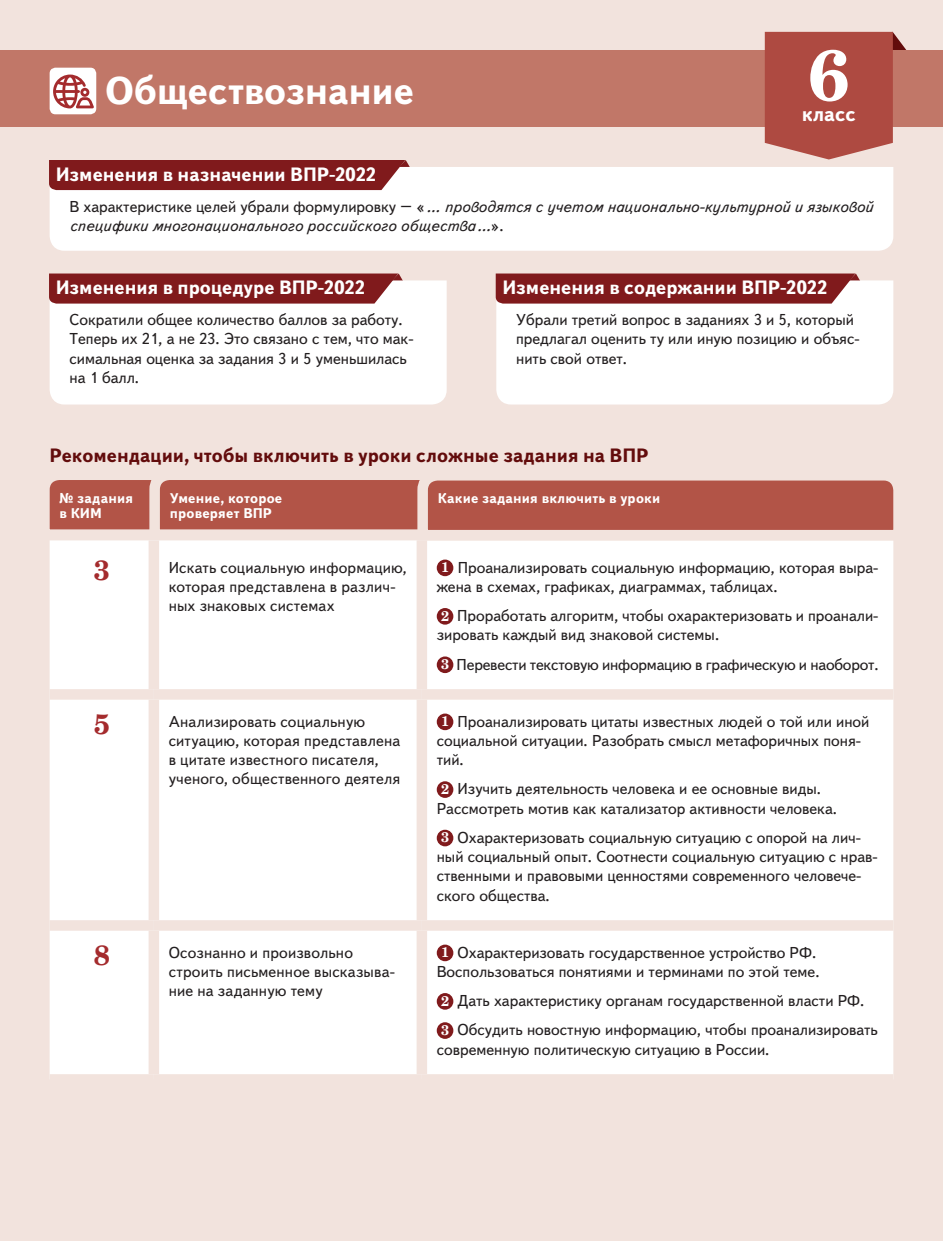
<style>
.page{position:relative;width:943px;height:1241px;background:#fff}
.page>*{position:absolute;margin:0;border:0;box-sizing:border-box;transform-origin:0 0}
.t1{font:700 71.75px "Century Schlbk Cyr";color:#fff}
.t2{font:700 38.5px "Text Book C";letter-spacing:-.005em;color:#fff}
.t3{font:700 28px "Century Schlbk Cyr";color:#a42b2d}
.t4{font:700 20.3px "Text Book C";color:#fff}
.t5{font:700 19.25px "Text Book C";color:#fff}
.t6{font:700 19.25px "Text Book C";color:#630c0c}
.t7{font:15.75px/19.2px "Text Book C";color:#231f20}
.t8{font:italic 15.75px/19.2px "Text Book C";color:#231f20}
.t9{font:700 14px/15.8px "Text Book C";letter-spacing:.015em;color:#fff}
.s1{font-style:normal}
.s2{font-family:"Century Schlbk Cyr";font-weight:700;font-size:14.17px;color:#fff}
</style>
<div class="page">
<div style="left:0;top:0;width:943px;height:1240px;background:#f2e3dd"></div>
<div style="left:0;top:50px;width:943px;height:77px;background:#c17768"></div>
<svg style="left:764px;top:32px;width:143px;height:127px;background:#b45a51"></svg>
<div style="left:50px;top:68px;width:46px;height:46px;background:#fff;border-radius:6px"></div>
<svg style="left:53px;top:75px;width:41px;height:33px"></svg>
<div style="left:50px;top:280px;width:396px;height:124px;background:#fff"></div>
<svg style="left:49px;top:273px;width:354px;height:43px;background:#a96566"></svg>
<div style="left:496px;top:280px;width:397px;height:124px;background:#fff"></div>
<svg style="left:495px;top:273px;width:365px;height:43px;background:#a96566"></svg>
<div style="left:50px;top:545px;width:843px;height:528px;background:#fff"></div>
<div style="left:149px;top:540px;width:10px;height:149px;background:#f2e3dd"></div>
<div style="left:416px;top:540px;width:11px;height:149px;background:#f2e3dd"></div>
<div style="left:50px;top:689px;width:104px;height:10px;background:#f2e3dd"></div>
<div style="left:154px;top:689px;width:268px;height:10px;background:#f2e3dd"></div>
<div style="left:149px;top:699px;width:10px;height:221px;background:#f2e3dd"></div>
<div style="left:422px;top:689px;width:471px;height:10px;background:#f2e3dd"></div>
<div style="left:416px;top:699px;width:11px;height:221px;background:#f2e3dd"></div>
<div style="left:50px;top:920px;width:104px;height:10px;background:#f2e3dd"></div>
<div style="left:154px;top:920px;width:268px;height:10px;background:#f2e3dd"></div>
<div style="left:149px;top:930px;width:10px;height:143px;background:#f2e3dd"></div>
<div style="left:422px;top:920px;width:471px;height:10px;background:#f2e3dd"></div>
<div style="left:416px;top:930px;width:11px;height:143px;background:#f2e3dd"></div>
<svg style="left:49px;top:480px;width:845px;height:65px"></svg>
<div style="left:437px;top:559px;width:16px;height:17px;background:#801a1c;border-radius:50%"></div>
<div style="left:437px;top:608px;width:16px;height:16px;background:#801a1c;border-radius:50%"></div>
<div style="left:437px;top:656px;width:16px;height:17px;background:#801a1c;border-radius:50%"></div>
<div style="left:437px;top:713px;width:16px;height:17px;background:#801a1c;border-radius:50%"></div>
<div style="left:437px;top:781px;width:16px;height:16px;background:#801a1c;border-radius:50%"></div>
<div style="left:437px;top:829px;width:16px;height:17px;background:#801a1c;border-radius:50%"></div>
<div style="left:437px;top:944px;width:16px;height:17px;background:#801a1c;border-radius:50%"></div>
<div style="left:437px;top:992px;width:16px;height:17px;background:#801a1c;border-radius:50%"></div>
<div style="left:437px;top:1022px;width:16px;height:16px;background:#801a1c;border-radius:50%"></div>
<div style="left:50px;top:167px;width:843px;height:84px;background:#fff"></div>
<svg style="left:49px;top:160px;width:361px;height:43px;background:#aa6567"></svg>
<h2 class="t2" style="left:105px;top:68px;width:310px">Обществознание</h2>
<p class="t5" style="left:56px;top:163px;width:322px">Изменения в назначении ВПР-2022</p>
<h1 class="t1" style="left:808px;top:30px;width:43px">6</h1>
<p class="t4" style="left:801px;top:103px;width:56px">класс</p>
<p class="t8" style="left:69px;top:197px;width:805px"><span class="s1">В характеристике целей убрали формулировку – «</span>… проводятся с учетом национально-культурной и языковой специфики многонационального российского общества…<span class="s1">».</span></p>
<p class="t5" style="left:56px;top:276px;width:311px">Изменения в процедуре ВПР-2022</p>
<p class="t7" style="left:69px;top:310px;width:345px">Сократили общее количество баллов за работу.<br>Теперь их 21, а не 23. Это связано с тем, что мак&shy;симальная оценка за задания 3 и 5 уменьшилась на 1 балл.</p>
<p class="t5" style="left:502px;top:276px;width:326px">Изменения в содержании ВПР-2022</p>
<p class="t7" style="left:516px;top:310px;width:345px">Убрали третий вопрос в заданиях 3 и 5, который предлагал оценить ту или иную позицию и объяс&shy;нить свой ответ.</p>
<p class="t6" style="left:50px;top:444px;width:600px">Рекомендации, чтобы включить в уроки сложные задания на ВПР</p>
<p class="t9" style="left:60px;top:489px;width:75px">№ задания в КИМ</p>
<p class="t9" style="left:170px;top:489px;width:114px">Умение, которое проверяет ВПР</p>
<p class="t9" style="left:438px;top:490px;width:224px">Какие задания включить в уроки</p>
<h3 class="t3" style="left:94px;top:552px;width:18px">3</h3>
<p class="t7" style="left:169px;top:558px;width:240px">Искать социальную информацию, которая представлена в различ&shy;ных знаковых системах</p>
<p class="t7" style="left:437px;top:558px;width:443px"><span class="s2">1</span> Проанализировать социальную информацию, которая выра&shy;жена в схемах, графиках, диаграммах, таблицах.</p>
<p class="t7" style="left:437px;top:606px;width:443px"><span class="s2">2</span> Проработать алгоритм, чтобы охарактеризовать и проанали&shy;зировать каждый вид знаковой системы.</p>
<p class="t7" style="left:441px;top:654px;width:439px"><span class="s2">3</span> Перевести текстовую информацию в графическую и наоборот.</p>
<h3 class="t3" style="left:94px;top:706px;width:18px">5</h3>
<p class="t7" style="left:169px;top:711px;width:233px">Анализировать социальную ситуацию, которая представлена в цитате известного писателя, ученого, общественного деятеля</p>
<p class="t7" style="left:437px;top:711px;width:434px"><span class="s2">1</span> Проанализировать цитаты известных людей о той или иной социальной ситуации. Разобрать смысл метафоричных поня&shy;тий.</p>
<p class="t7" style="left:437px;top:779px;width:402px"><span class="s2">2</span> Изучить деятельность человека и ее основные виды.<br>Рассмотреть мотив как катализатор активности человека.</p>
<p class="t7" style="left:437px;top:828px;width:442px"><span class="s2">3</span> Охарактеризовать социальную ситуацию с опорой на лич&shy;ный социальный опыт. Соотнести социальную ситуацию с нрав&shy;ственными и правовыми ценностями современного человече&shy;ского общества.</p>
<h3 class="t3" style="left:94px;top:937px;width:18px">8</h3>
<p class="t7" style="left:169px;top:942px;width:228px">Осознанно и произвольно строить письменное высказыва&shy;ние на заданную тему</p>
<p class="t7" style="left:437px;top:942px;width:384px"><span class="s2">1</span> Охарактеризовать государственное устройство РФ.<br>Воспользоваться понятиями и терминами по этой теме.</p>
<p class="t7" style="left:441px;top:986px;width:438px;line-height:29.2px"><span class="s2">2</span> Дать характеристику органам государственной власти РФ.<br><span class="s2">3</span> Обсудить новостную информацию, чтобы проанализировать</p>
<p class="t7" style="left:437px;top:1039px;width:334px">современную политическую ситуацию в России.</p>
</div>
